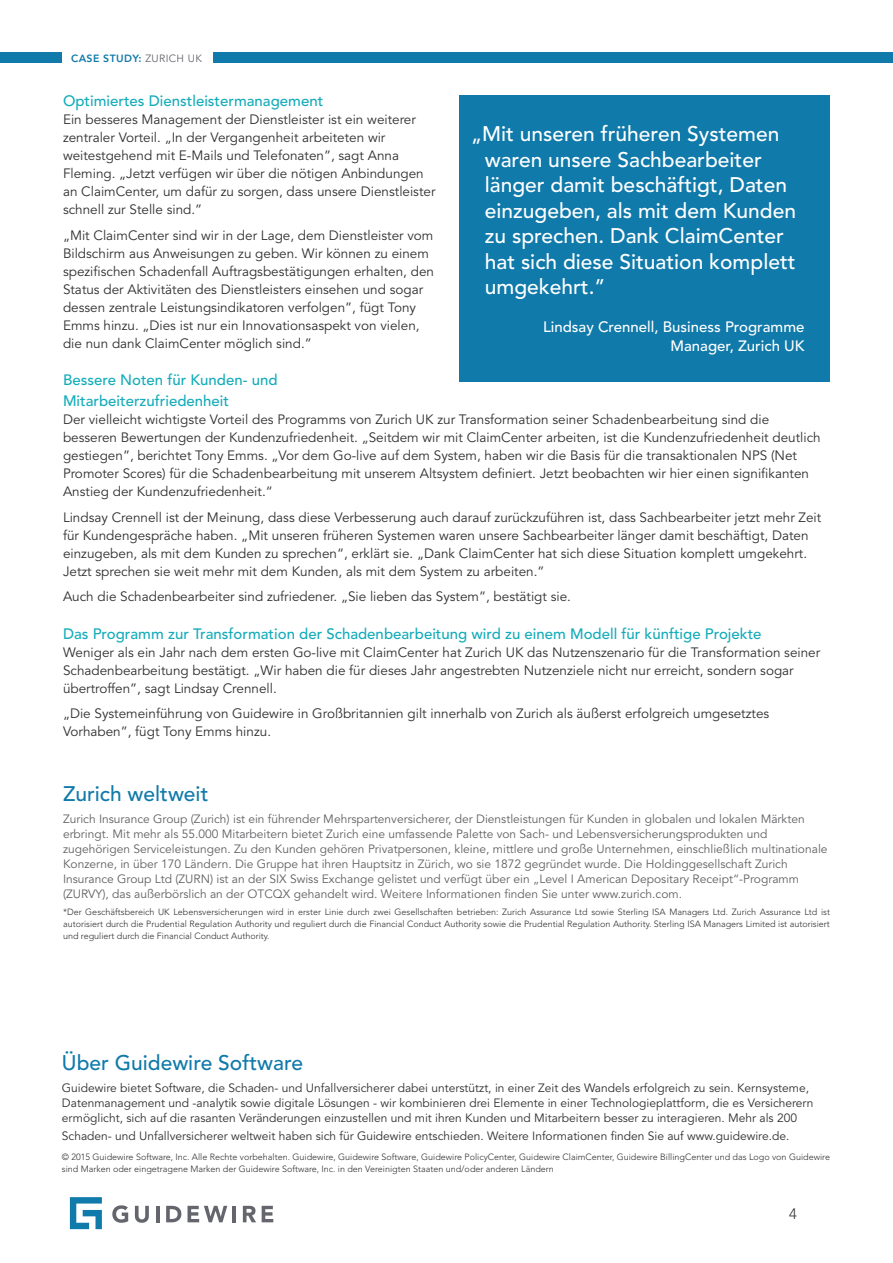
<style>
.page{position:relative;width:893px;height:1263px;background:#fff}
.page>*{position:absolute;margin:0;border:0;box-sizing:border-box;transform-origin:0 0}
.Pull_Quote{font:500 21px/25.5px "Avenir LT Std";color:#fff}
.About{font:500 21px "Avenir LT Std";color:#107aaa}
.SubTitle_2{font:500 15px/21px "Avenir LT Std";color:#15acba}
.Quote_Attribution{font:500 15px/19.5px "Avenir LT Std";color:#fff;text-align:right}
.t1{font:300 15px "Avenir LT Std";color:#312f30}
.BodyCopy{font:13.5px/18px "Avenir LT Std";color:#312f30}
.Right_Rail_Body_Copy{font:12px/15px "Avenir LT Std";color:#616164}
.BodyCopy-2{font:12px/15px "Avenir LT Std";color:#312f30}
.Top_Title{font:800 10.5px "Avenir";letter-spacing:.035em;color:#107aaa}
.Copyright{font:300 9px/12px "Avenir LT Std";color:#312f30}
.s1{font-family:"Avenir LT Std";font-weight:400;color:#65666d}
</style>
<div class="page">
<svg style="left:112px;top:1205px;width:16px;height:18px"></svg>
<svg style="left:135px;top:1206px;width:14px;height:17px"></svg>
<hr style="left:156px;top:1206px;width:3px;height:16px;background:#65666d">
<svg style="left:166px;top:1206px;width:15px;height:16px"></svg>
<svg style="left:187px;top:1206px;width:40px;height:16px"></svg>
<hr style="left:232px;top:1206px;width:4px;height:16px;background:#65666d">
<svg style="left:243px;top:1206px;width:13px;height:16px"></svg>
<svg style="left:262px;top:1206px;width:11px;height:16px"></svg>
<svg style="left:70px;top:1197px;width:32px;height:32px"></svg>
<div style="left:459px;top:95px;width:371px;height:286px;background:#107aaa"></div>
<div style="left:213px;top:52px;width:680px;height:11px;background:#107aaa"></div>
<div style="left:0;top:52px;width:62px;height:11px;background:#107aaa"></div>
<p class="Top_Title" style="left:71px;top:50px;width:132px">CASE STUDY: <span class="s1">ZURICH UK</span></p>
<p class="SubTitle_2" style="left:63px;top:91px;width:262px">Optimiertes Dienstleistermanagement</p>
<p class="BodyCopy" style="left:63px;top:111px;width:374px">Ein besseres Management der Dienstleister ist ein weiterer zentraler Vorteil. „In der Vergangenheit arbeiteten wir weitestgehend mit E-Mails und Telefonaten”, sagt Anna Fleming. „Jetzt verfügen wir über die nötigen Anbindungen an ClaimCenter, um dafür zu sorgen, dass unsere Dienstleister schnell zur Stelle sind.”</p>
<p class="BodyCopy" style="left:63px;top:227px;width:373px">„Mit ClaimCenter sind wir in der Lage, dem Dienstleister vom Bildschirm aus Anweisungen zu geben. Wir können zu einem spezifischen Schadenfall Auftragsbestätigungen erhalten, den Status der Aktivitäten des Dienstleisters einsehen und sogar dessen zentrale Leistungsindikatoren verfolgen”, fügt Tony Emms hinzu. „Dies ist nur ein Innovationsaspekt von vielen, die nun dank ClaimCenter möglich sind.”</p>
<p class="SubTitle_2" style="left:63px;top:370px;width:216px">Bessere Noten für Kunden- und<br>Mitarbeiterzufriedenheit</p>
<p class="BodyCopy" style="left:63px;top:411px;width:759px">Der vielleicht wichtigste Vorteil des Programms von Zurich UK zur Transformation seiner Schadenbearbeitung sind die besseren Bewertungen der Kundenzufriedenheit. „Seitdem wir mit ClaimCenter arbeiten, ist die Kundenzufriedenheit deutlich gestiegen”, berichtet Tony Emms. „Vor dem Go-live auf dem System, haben wir die Basis für die transaktionalen NPS (Net Promoter Scores) für die Schadenbearbeitung mit unserem Altsystem definiert. Jetzt beobachten wir hier einen signifikanten Anstieg der Kundenzufriedenheit.“</p>
<p class="BodyCopy" style="left:63px;top:509px;width:760px">Lindsay Crennell ist der Meinung, dass diese Verbesserung auch darauf zurückzuführen ist, dass Sachbearbeiter jetzt mehr Zeit für Kundengespräche haben. „Mit unseren früheren Systemen waren unsere Sachbearbeiter länger damit beschäftigt, Daten einzugeben, als mit dem Kunden zu sprechen“, erklärt sie. „Dank ClaimCenter hat sich diese Situation komplett umgekehrt.<br>Jetzt sprechen sie weit mehr mit dem Kunden, als mit dem System zu arbeiten.”</p>
<p class="BodyCopy" style="left:63px;top:588px;width:510px">Auch die Schadenbearbeiter sind zufriedener. „Sie lieben das System”, bestätigt sie.</p>
<p class="SubTitle_2" style="left:63px;top:624px;width:700px">Das Programm zur Transformation der Schadenbearbeitung wird zu einem Modell für künftige Projekte</p>
<p class="BodyCopy" style="left:63px;top:644px;width:759px">Weniger als ein Jahr nach dem ersten Go-live mit ClaimCenter hat Zurich UK das Nutzenszenario für die Transformation seiner<br>Schadenbearbeitung bestätigt. „Wir haben die für dieses Jahr angestrebten Nutzenziele nicht nur erreicht, sondern sogar übertroffen”, sagt Lindsay Crennell.</p>
<p class="BodyCopy" style="left:63px;top:705px;width:708px">„Die Systemeinführung von Guidewire in Großbritannien gilt innerhalb von Zurich als äußerst erfolgreich umgesetztes<br>Vorhaben”, fügt Tony Emms hinzu.</p>
<p class="Pull_Quote" style="left:485px;top:122px;width:313px;text-indent:-14px">„Mit unseren früheren Systemen waren unsere Sachbearbeiter länger damit beschäftigt, Daten einzugeben, als mit dem Kunden zu sprechen. Dank ClaimCenter hat sich diese Situation komplett umgekehrt.”</p>
<p class="Quote_Attribution" style="left:543px;top:317px;width:263px">Lindsay Crennell, Business Programme<br>Manager, Zurich UK</p>
<p class="About" style="left:63px;top:781px;width:147px">Zurich weltweit</p>
<p class="Right_Rail_Body_Copy" style="left:63px;top:812px;width:766px">Zurich Insurance Group (Zurich) ist ein führender Mehrspartenversicherer, der Dienstleistungen für Kunden in globalen und lokalen Märkten erbringt. Mit mehr als 55.000 Mitarbeitern bietet Zurich eine umfassende Palette von Sach- und Lebensversicherungsprodukten und zugehörigen Serviceleistungen. Zu den Kunden gehören Privatpersonen, kleine, mittlere und große Unternehmen, einschließlich multinationale Konzerne, in über 170 Ländern. Die Gruppe hat ihren Hauptsitz in Zürich, wo sie 1872 gegründet wurde. Die Holdinggesellschaft Zurich Insurance Group Ltd (ZURN) ist an der SIX Swiss Exchange gelistet und verfügt über ein „Level I American Depositary Receipt“-Programm (ZURVY), das außerbörslich an der OTCQX gehandelt wird. Weitere Informationen finden Sie unter www.zurich.com.</p>
<p class="Copyright" style="left:63px;top:906px;width:768px;text-align:justify">*Der Geschäftsbereich UK Lebensversicherungen wird in erster Linie durch zwei Gesellschaften betrieben: Zurich Assurance Ltd sowie Sterling ISA Managers Ltd. Zurich Assurance Ltd ist autorisiert durch die Prudential Regulation Authority und reguliert durch die Financial Conduct Authority sowie die Prudential Regulation Authority. Sterling ISA Managers Limited ist autorisiert und reguliert durch die Financial Conduct Authority.</p>
<p class="About" style="left:62px;top:1050px;width:243px">Über Guidewire Software</p>
<p class="BodyCopy-2" style="left:62px;top:1081px;width:753px">Guidewire bietet Software, die Schaden- und Unfallversicherer dabei unterstützt, in einer Zeit des Wandels erfolgreich zu sein. Kernsysteme,<br>Datenmanagement und -analytik sowie digitale Lösungen - wir kombinieren drei Elemente in einer Technologieplattform, die es Versicherern ermöglicht, sich auf die rasanten Veränderungen einzustellen und mit ihren Kunden und Mitarbeitern besser zu interagieren. Mehr als 200</p>
<p class="BodyCopy-2" style="left:62px;top:1129px;width:729px">Schaden- und Unfallversicherer weltweit haben sich für Guidewire entschieden. Weitere Informationen finden Sie auf www.guidewire.de.</p>
<p class="Copyright" style="left:62px;top:1150px;width:770px">© 2015 Guidewire Software, Inc. Alle Rechte vorbehalten. Guidewire, Guidewire Software, Guidewire PolicyCenter, Guidewire ClaimCenter, Guidewire BillingCenter und das Logo von Guidewire sind Marken oder eingetragene Marken der Guidewire Software, Inc. in den Vereinigten Staaten und/oder anderen Ländern</p>
<p class="t1" style="left:789px;top:1205px;width:9px">4</p>
</div>
